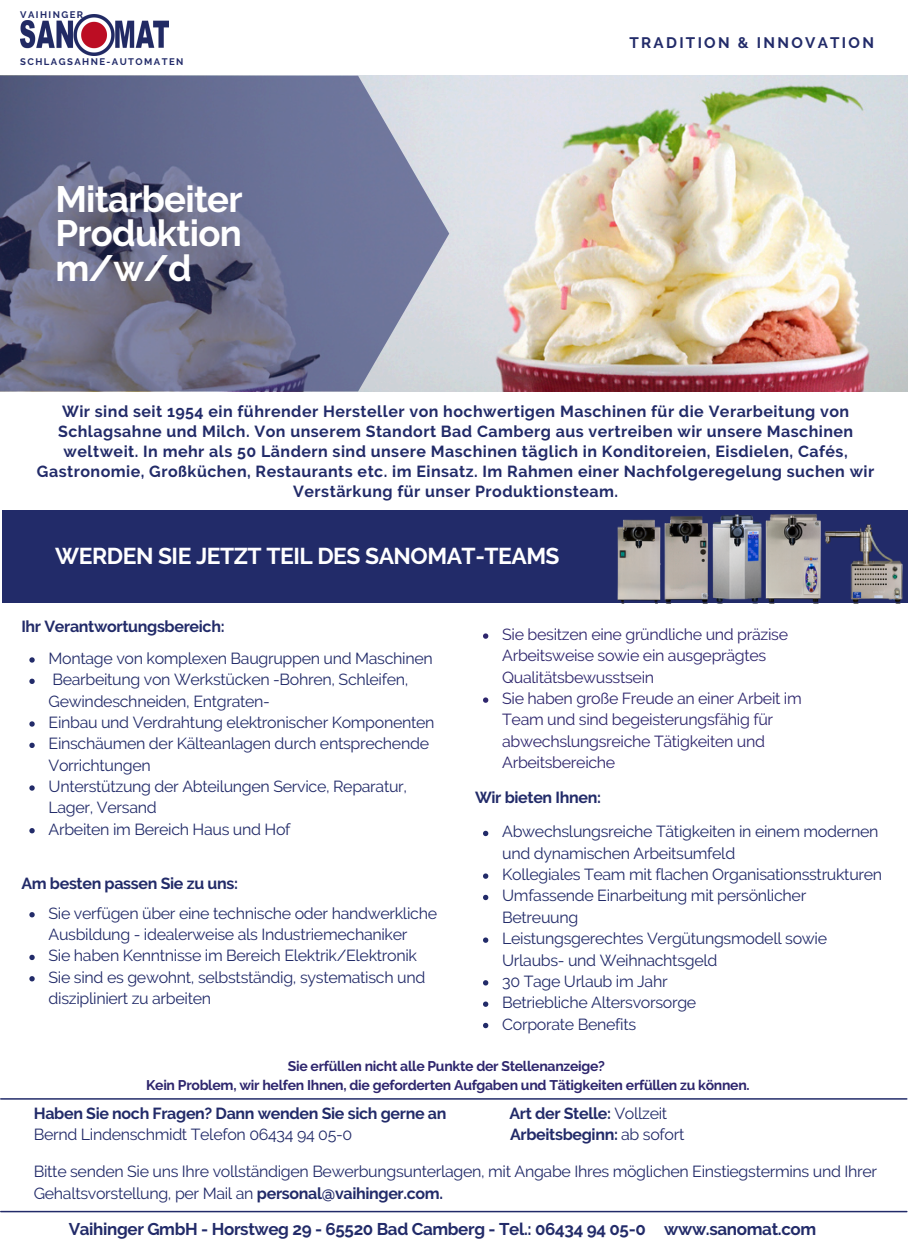
<style>
.page{position:relative;width:908px;height:1247px;background:#fff}
.page>*{position:absolute;margin:0;border:0;box-sizing:border-box;transform-origin:0 0}
.t1{font:700 36.6px/34.4px "Raleway";letter-spacing:-.02em;color:#fff;text-align:justify}
.t2{font:700 22.8px "Raleway";letter-spacing:-.02em;color:#fff}
.t3{font:700 17px "Raleway";letter-spacing:-.02em;color:#222b69}
.t4{font:16px/21.4px "Raleway";letter-spacing:-.02em;color:#222b69}
.t5{font:700 16px/20px "Raleway";letter-spacing:.03em;color:#222b69;text-align:center}
.t6{font:16px/21.4px "Raleway";letter-spacing:-.02em;color:#2e266d}
.t7{font:700 16px "Raleway";letter-spacing:-.02em;color:#222b69}
.t8{font:700 15.2px "Raleway";letter-spacing:.15em;color:#222b69}
.t9{font:700 14px/18.6px "Raleway";letter-spacing:-.02em;color:#2e266d;text-align:center}
.t10{font:700 9.6px "Raleway";letter-spacing:.15em;color:#222b69}
.s1{font-weight:400}
.s2{font-weight:700}
</style>
<div class="page">
<img style="left:0;top:75px;width:908px;height:317px">
<div style="left:2px;top:510px;width:906px;height:93px;background:#222b69"></div>
<hr style="left:1px;top:1210px;width:905px;height:2px;background:#222b69">
<img style="left:617px;top:514px;width:286px;height:89px">
<img style="left:20px;top:15px;width:149px;height:40px">
<hr style="left:1px;top:1098px;width:905px;height:1px;background:#222b69">
<svg style="left:0;top:76px;width:449px;height:315px;background:#727794"></svg>
<svg style="left:29px;top:657px;width:6px;height:5px"></svg>
<svg style="left:29px;top:678px;width:6px;height:6px"></svg>
<svg style="left:29px;top:721px;width:6px;height:5px"></svg>
<svg style="left:29px;top:742px;width:6px;height:6px"></svg>
<svg style="left:29px;top:785px;width:6px;height:5px"></svg>
<svg style="left:29px;top:828px;width:6px;height:5px"></svg>
<svg style="left:29px;top:912px;width:6px;height:5px"></svg>
<svg style="left:29px;top:954px;width:6px;height:6px"></svg>
<svg style="left:29px;top:976px;width:6px;height:5px"></svg>
<svg style="left:483px;top:830px;width:5px;height:6px"></svg>
<svg style="left:483px;top:873px;width:5px;height:5px"></svg>
<svg style="left:483px;top:894px;width:5px;height:6px"></svg>
<svg style="left:483px;top:937px;width:5px;height:5px"></svg>
<svg style="left:483px;top:980px;width:5px;height:5px"></svg>
<svg style="left:483px;top:1001px;width:5px;height:5px"></svg>
<svg style="left:483px;top:1022px;width:5px;height:6px"></svg>
<svg style="left:483px;top:633px;width:5px;height:6px"></svg>
<svg style="left:483px;top:697px;width:5px;height:6px"></svg>
<p class="t10" style="left:20px;top:9px;width:64px">VAIHINGER</p>
<p class="t10" style="left:20px;top:56px;width:165px">SCHLAGSAHNE-AUTOMATEN</p>
<h3 class="t1" style="left:55px;top:182px;width:189px">Mitarbeiter Produktion m/w/d</h3>
<p class="t8" style="left:629px;top:34px;width:246px">TRADITION &amp; INNOVATION</p>
<p class="t5" style="left:37px;top:401px;width:838px">Wir sind seit 1954 ein führender Hersteller von hochwertigen Maschinen für die Verarbeitung von Schlagsahne und Milch. Von unserem Standort Bad Camberg aus vertreiben wir unsere Maschinen weltweit. In mehr als 50 Ländern sind unsere Maschinen täglich in Konditoreien, Eisdielen, Cafés, Gastronomie, Großküchen, Restaurants etc. im Einsatz. Im Rahmen einer Nachfolgeregelung suchen wir Verstärkung für unser Produktionsteam.</p>
<p class="t2" style="left:55px;top:542px;width:506px">WERDEN SIE JETZT TEIL DES SANOMAT-TEAMS</p>
<p class="t7" style="left:21px;top:617px;width:205px">Ihr Verantwortungsbereich:</p>
<p class="t4" style="left:49px;top:647px;width:386px">Montage von komplexen Baugruppen und Maschinen</p>
<h5 class="t4" style="left:49px;top:669px;width:361px">Bearbeitung von Werkstücken -Bohren, Schleifen,<br>Gewindeschneiden, Entgraten-</h5>
<h1 class="t4" style="left:49px;top:711px;width:387px">Einbau und Verdrahtung elektronischer Komponenten</h1>
<h3 class="t4" style="left:49px;top:733px;width:382px">Einschäumen der Kälteanlagen durch entsprechende<br>Vorrichtungen</h3>
<h2 class="t4" style="left:49px;top:775px;width:360px">Unterstützung der Abteilungen Service, Reparatur,<br>Lager, Versand</h2>
<p class="t4" style="left:49px;top:818px;width:243px">Arbeiten im Bereich Haus und Hof</p>
<h3 class="t7" style="left:21px;top:874px;width:218px">Am besten passen Sie zu uns:</h3>
<p class="t4" style="left:49px;top:902px;width:390px">Sie verfügen über eine technische oder handwerkliche<br>Ausbildung - idealerweise als Industriemechaniker</p>
<p class="t4" style="left:49px;top:945px;width:370px">Sie haben Kenntnisse im Bereich Elektrik/Elektronik</p>
<p class="t4" style="left:49px;top:966px;width:378px">Sie sind es gewohnt, selbstständig, systematisch und diszipliniert zu arbeiten</p>
<h6 class="t6" style="left:502px;top:624px;width:287px">Sie besitzen eine gründliche und präzise<br>Arbeitsweise sowie ein ausgeprägtes<br>Qualitätsbewusstsein</h6>
<h4 class="t6" style="left:502px;top:688px;width:301px">Sie haben große Freude an einer Arbeit im Team und sind begeisterungsfähig für abwechslungsreiche Tätigkeiten und Arbeitsbereiche</h4>
<p class="t7" style="left:475px;top:787px;width:127px">Wir bieten Ihnen:</p>
<p class="t4" style="left:502px;top:821px;width:378px">Abwechslungsreiche Tätigkeiten in einem modernen und dynamischen Arbeitsumfeld</p>
<p class="t4" style="left:502px;top:863px;width:381px">Kollegiales Team mit flachen Organisationsstrukturen</p>
<h3 class="t4" style="left:502px;top:885px;width:305px">Umfassende Einarbeitung mit persönlicher<br>Betreuung</h3>
<p class="t4" style="left:502px;top:927px;width:326px">Leistungsgerechtes Vergütungsmodell sowie<br>Urlaubs- und Weihnachtsgeld</p>
<p class="t4" style="left:502px;top:970px;width:167px">30 Tage Urlaub im Jahr</p>
<p class="t4" style="left:502px;top:991px;width:196px">Betriebliche Altersvorsorge</p>
<p class="t4" style="left:502px;top:1013px;width:135px">Corporate Benefits</p>
<h4 class="t9" style="left:146px;top:1057px;width:605px">Sie erfüllen nicht alle Punkte der Stellenanzeige?<br>Kein Problem, wir helfen Ihnen, die geforderten Aufgaben und Tätigkeiten erfüllen zu können.</h4>
<p class="t7" style="left:34px;top:1104px;width:414px">Haben Sie noch Fragen? Dann wenden Sie sich gerne an</p>
<p class="t7" style="left:509px;top:1104px;width:159px">Art der Stelle: <span class="s1">Vollzeit</span></p>
<p class="t4" style="left:34px;top:1124px;width:320px">Bernd Lindenschmidt Telefon 06434 94 05-0</p>
<p class="t7" style="left:510px;top:1125px;width:176px">Arbeitsbeginn: <span class="s1">ab sofort</span></p>
<p class="t4" style="left:34px;top:1159px;width:844px;line-height:22.2px">Bitte senden Sie uns Ihre vollständigen Bewerbungsunterlagen, mit Angabe Ihres möglichen Einstiegstermins und Ihrer<br>Gehaltsvorstellung, per Mail an <span class="s2">personal@vaihinger.com.</span></p>
<p class="t3" style="left:69px;top:1218px;width:749px">Vaihinger GmbH - Horstweg 29 - 65520 Bad Camberg - Tel.: 06434 94 05-0 www.sanomat.com</p>
</div>
